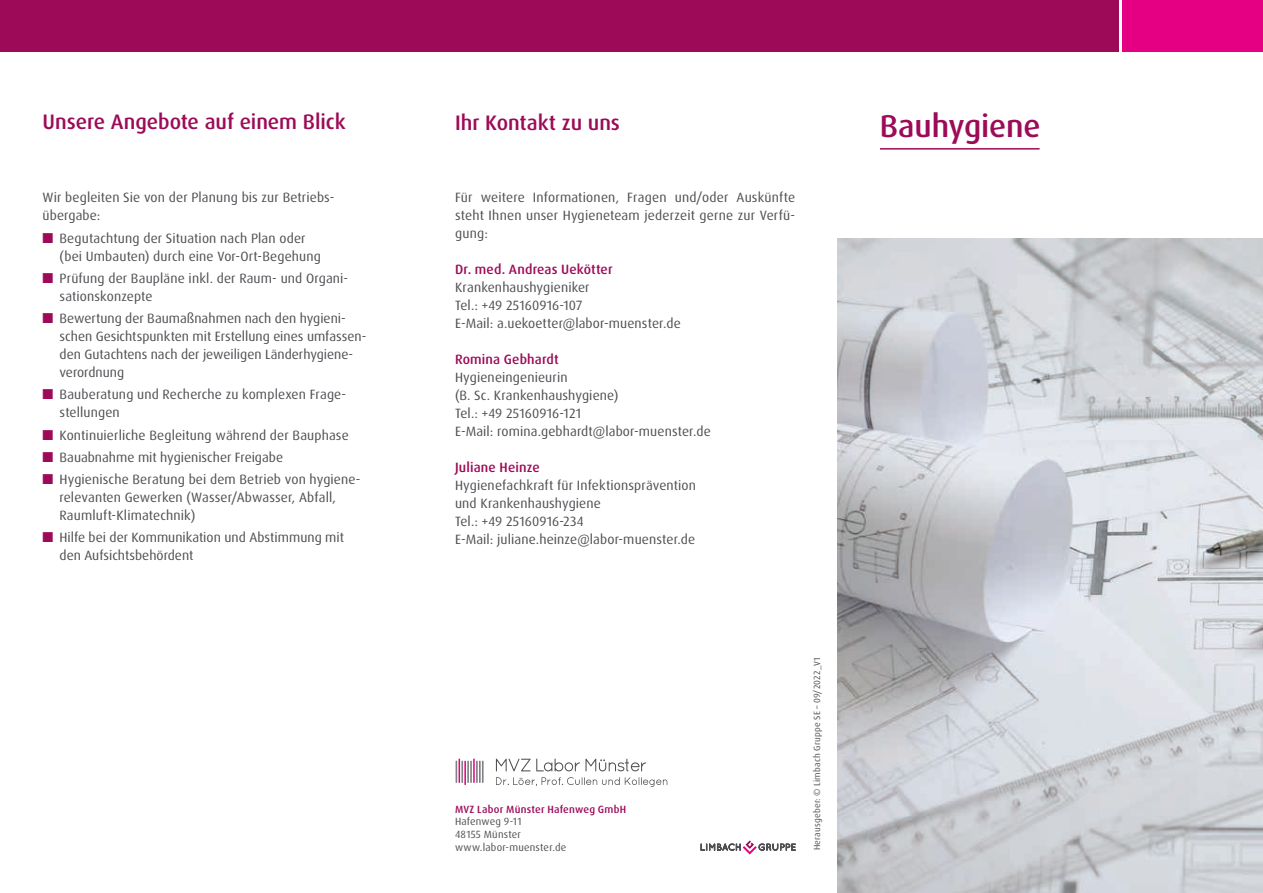
<style>
.page{position:relative;width:1263px;height:893px;background:#fff}
.page>*{position:absolute;margin:0;border:0;box-sizing:border-box;transform-origin:0 0}
.t1{font:500 31.5px "Dax Pro";letter-spacing:-.005em;color:#9d0b58}
.t2{font:500 21px "Dax Pro";letter-spacing:-.005em;color:#9d0b58}
.t3{font:13.5px/18px "Dax Pro";letter-spacing:.005em;color:#504e53}
.t4{font:500 13.5px "Dax Pro";letter-spacing:.01em;color:#9d0b58}
.t5{font:10.5px/12.6px "Dax Pro";letter-spacing:.02em;color:#504e53}
.t6{font:500 10.5px "Dax Pro";letter-spacing:.02em;color:#9d0b58}
.t7{font:9px "Dax Pro";letter-spacing:.025em;color:#504e53}
.s1{color:#9d0b58}
</style>
<div class="page">
<hr style="left:880px;top:148px;width:159px;height:2px;background:#9d0b58">
<svg style="left:701px;top:840px;width:94px;height:14px"></svg>
<img style="left:838px;top:238px;width:425px;height:655px">
<hr style="left:482px;top:761px;width:2px;height:22px;background:#818084">
<hr style="left:479px;top:761px;width:2px;height:22px;background:#818084">
<hr style="left:476px;top:761px;width:2px;height:22px;background:#818084">
<hr style="left:473px;top:758px;width:2px;height:25px;background:#e50083">
<hr style="left:470px;top:761px;width:2px;height:22px;background:#818084">
<hr style="left:467px;top:761px;width:2px;height:22px;background:#818084">
<hr style="left:464px;top:761px;width:2px;height:24px;background:#e50083">
<hr style="left:461px;top:761px;width:2px;height:22px;background:#818084">
<hr style="left:458px;top:758px;width:2px;height:25px;background:#e50083">
<svg style="left:456px;top:761px;width:1px;height:22px"></svg>
<svg style="left:496px;top:759px;width:150px;height:12px"></svg>
<svg style="left:496px;top:777px;width:171px;height:10px"></svg>
<div style="left:0;top:0;width:1118px;height:51px;background:#9d0b58"></div>
<div style="left:1123px;top:0;width:140px;height:51px;background:#e50083"></div>
<h2 class="t2" style="left:43px;top:108px;width:305px">Unsere Angebote auf einem Blick</h2>
<p class="t3" style="left:43px;top:189px;width:293px">Wir begleiten Sie von der Planung bis zur Betriebs&shy;übergabe:</p>
<p class="t3" style="left:60px;top:229px;width:263px;text-indent:-17px"><span class="s1">■</span> Begutachtung der Situation nach Plan oder (bei Umbauten) durch eine Vor-Ort-Begehung</p>
<p class="t3" style="left:60px;top:269px;width:289px;text-indent:-17px"><span class="s1">■</span> Prüfung der Baupläne inkl. der Raum- und Organi&shy;sationskonzepte</p>
<p class="t3" style="left:60px;top:309px;width:308px;text-indent:-17px"><span class="s1">■</span> Bewertung der Baumaßnahmen nach den hygieni&shy;schen Gesichtspunkten mit Erstellung eines umfassen&shy;den Gutachtens nach der jeweiligen Länderhygiene&shy;verordnung</p>
<p class="t3" style="left:60px;top:386px;width:287px;text-indent:-17px"><span class="s1">■</span> Bauberatung und Recherche zu komplexen Frage&shy;stellungen</p>
<p class="t3" style="left:43px;top:426px;width:308px"><span class="s1">■</span> Kontinuierliche Begleitung während der Bauphase</p>
<p class="t3" style="left:43px;top:448px;width:242px"><span class="s1">■</span> Bauabnahme mit hygienischer Freigabe</p>
<p class="t3" style="left:60px;top:470px;width:301px;text-indent:-17px"><span class="s1">■</span> Hygienische Beratung bei dem Betrieb von hygiene&shy;relevanten Gewerken (Wasser/Abwasser, Abfall,<br>Raumluft-Klimatechnik)</p>
<p class="t3" style="left:60px;top:529px;width:286px;text-indent:-17px"><span class="s1">■</span> Hilfe bei der Kommunikation und Abstimmung mit den Aufsichtsbehördent</p>
<h2 class="t2" style="left:455px;top:109px;width:167px">Ihr Kontakt zu uns</h2>
<p class="t3" style="left:455px;top:189px;width:342px;text-align:justify">Für weitere Informationen, Fragen und/oder Auskünfte steht Ihnen unser Hygieneteam jederzeit gerne zur Verfü&shy;gung:</p>
<p class="t4" style="left:455px;top:261px;width:159px">Dr. med. Andreas Uekötter</p>
<p class="t3" style="left:455px;top:279px;width:227px">Krankenhaushygieniker<br>Tel.: +49 25160916-107<br>E-Mail: a.uekoetter@labor-muenster.de</p>
<p class="t4" style="left:455px;top:351px;width:105px">Romina Gebhardt</p>
<p class="t3" style="left:455px;top:369px;width:257px">Hygieneingenieurin<br>(B. Sc. Krankenhaushygiene)<br>Tel.: +49 25160916-121<br>E-Mail: romina.gebhardt@labor-muenster.de</p>
<p class="t4" style="left:455px;top:459px;width:86px">Juliane Heinze</p>
<p class="t3" style="left:455px;top:477px;width:242px">Hygienefachkraft für Infektionsprävention und Krankenhaushygiene<br>Tel.: +49 25160916-234<br>E-Mail: juliane.heinze@labor-muenster.de</p>
<p class="t6" style="left:455px;top:802px;width:173px">MVZ Labor Münster Hafenweg GmbH</p>
<p class="t5" style="left:455px;top:815px;width:113px">Hafenweg 9-11<br>48155 Münster www.labor-muenster.de</p>
<p class="t7" style="left:811px;top:850px;width:195px;rotate:-90deg">Herausgeber: © Limbach Gruppe SE – 09/2022_V1</p>
<h1 class="t1" style="left:880px;top:106px;width:162px">Bauhygiene</h1>
</div>
